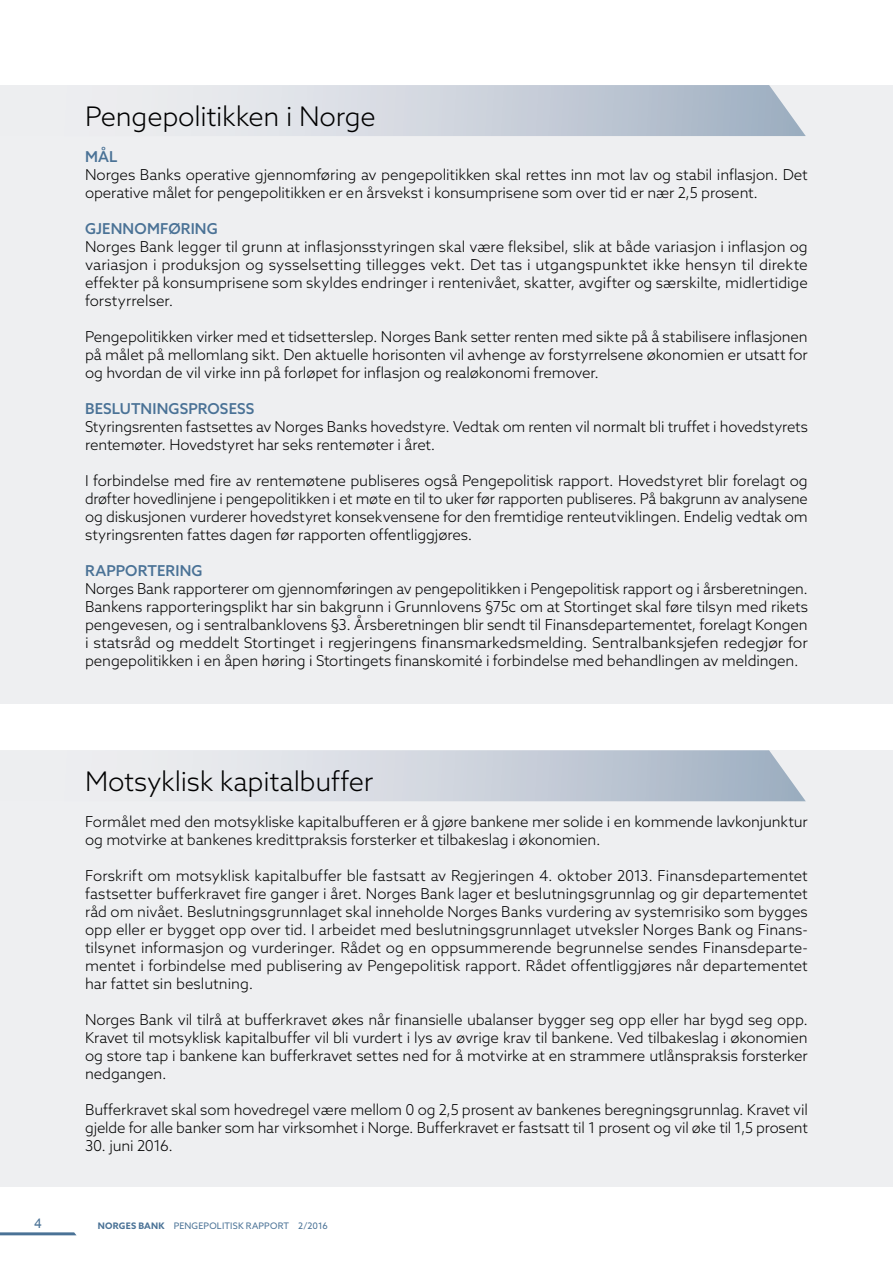
<style>
.page{position:relative;width:893px;height:1263px;background:#fff}
.page>*{position:absolute;margin:0;border:0;box-sizing:border-box;transform-origin:0 0}
.t1{font:300 27px "Azo Sans";letter-spacing:-.01em;color:#000}
.t2{font:300 15px/18px "Azo Sans";letter-spacing:-.01em;color:#000;text-align:justify}
.t3{font:500 15px "Azo Sans";letter-spacing:.01em;color:#4a7296}
.t4{font:13.5px "Arial";color:#4a7296}
.t5{font:9px "Azo Sans";letter-spacing:.015em;color:#4a7296}
.t6{font:700 9px "Azo Sans";color:#4a7296}
</style>
<div class="page">
<svg style="left:0;top:1232px;width:76px;height:3px"></svg>
<div style="left:0;top:85px;width:893px;height:619px;background:#edeef0"></div>
<div style="left:0;top:750px;width:893px;height:436px;background:#edeef0"></div>
<svg style="left:266px;top:750px;width:540px;height:51px"></svg>
<svg style="left:267px;top:85px;width:539px;height:51px"></svg>
<h1 class="t1" style="left:85px;top:98px;width:292px">Pengepolitikken i Norge</h1>
<p class="t3" style="left:85px;top:146px;width:29px">MÅL</p>
<p class="t2" style="left:85px;top:165px;width:724px">Norges Banks operative gjennomføring av pengepolitikken skal rettes inn mot lav og stabil inflasjon. Det operative målet for pengepolitikken er en årsvekst i konsumprisene som over tid er nær 2,5 prosent.</p>
<p class="t3" style="left:85px;top:218px;width:29px">GJENN</p>
<p class="t3" style="left:135px;top:218px;width:57px">OMFØRING</p>
<p class="t2" style="left:85px;top:237px;width:724px">Norges Bank legger til grunn at inflasjonsstyringen skal være fleksibel, slik at både variasjon i inflasjon og variasjon i produksjon og sysselsetting tillegges vekt. Det tas i utgangspunktet ikke hensyn til direkte effekter på konsumprisene som skyldes endringer i rentenivået, skatter, avgifter og særskilte, midlertidige forstyrrelser.</p>
<p class="t2" style="left:85px;top:327px;width:724px">Pengepolitikken virker med et tidsetterslep. Norges Bank setter renten med sikte på å stabilisere inflasjonen på målet på mellomlang sikt. Den aktuelle horisonten vil avhenge av forstyrrelsene økonomien er utsatt for og hvordan de vil virke inn på forløpet for inflasjon og realøkonomi fremover.</p>
<p class="t3" style="left:85px;top:398px;width:20px">BESLUTNINGS</p>
<p class="t3" style="left:189px;top:398px;width:41px">PROSESS</p>
<p class="t2" style="left:85px;top:417px;width:724px">Styringsrenten fastsettes av Norges Banks hovedstyre. Vedtak om renten vil normalt bli truffet i hovedstyrets rentemøter. Hovedstyret har seks rentemøter i året.</p>
<p class="t2" style="left:85px;top:471px;width:724px">I forbindelse med fire av rentemøtene publiseres også Pengepolitisk rapport. Hovedstyret blir forelagt og drøfter hovedlinjene i pengepolitikken i et møte en til to uker før rapporten publiseres. På bakgrunn av analysene og diskusjonen vurderer hovedstyret konsekvensene for den fremtidige renteutviklingen. Endelig vedtak om styringsrenten fattes dagen før rapporten offentliggjøres.</p>
<p class="t3" style="left:85px;top:560px;width:63px">RAPPORTERING</p>
<p class="t2" style="left:85px;top:579px;width:724px">Norges Bank rapporterer om gjennomføringen av pengepolitikken i Pengepolitisk rapport og i årsberetningen.<br>Bankens rapporteringsplikt har sin bakgrunn i Grunnlovens §75c om at Stortinget skal føre tilsyn med rikets pengevesen, og i sentralbanklovens §3. Årsberetningen blir sendt til Finansdepartementet, forelagt Kongen i statsråd og meddelt Stortinget i regjeringens finansmarkedsmelding. Sentralbanksjefen redegjør for pengepolitikken i en åpen høring i Stortingets finanskomité i forbindelse med behandlingen av meldingen.</p>
<h1 class="t1" style="left:85px;top:763px;width:290px">Motsyklisk kapitalbuffer</h1>
<p class="t2" style="left:85px;top:812px;width:724px">Formålet med den motsykliske kapitalbufferen er å gjøre bankene mer solide i en kommende lavkonjunktur og motvirke at bankenes kredittpraksis forsterker et tilbakeslag i økonomien.</p>
<p class="t2" style="left:85px;top:866px;width:724px">Forskrift om motsyklisk kapitalbuffer ble fastsatt av Regjeringen 4. oktober 2013. Finansdepartementet fastsetter bufferkravet fire ganger i året. Norges Bank lager et beslutningsgrunnlag og gir departementet råd om nivået. Beslutningsgrunnlaget skal inneholde Norges Banks vurdering av systemrisiko som bygges opp eller er bygget opp over tid. I arbeidet med beslutningsgrunnlaget utveksler Norges Bank og Finans&shy;tilsynet informasjon og vurderinger. Rådet og en oppsummerende begrunnelse sendes Finansdeparte&shy;mentet i forbindelse med publisering av Pengepolitisk rapport. Rådet offentliggjøres når departementet har fattet sin beslutning.</p>
<p class="t2" style="left:85px;top:1010px;width:724px">Norges Bank vil tilrå at bufferkravet økes når finansielle ubalanser bygger seg opp eller har bygd seg opp.<br>Kravet til motsyklisk kapitalbuffer vil bli vurdert i lys av øvrige krav til bankene. Ved tilbakeslag i økonomien og store tap i bankene kan bufferkravet settes ned for å motvirke at en strammere utlånspraksis forsterker nedgangen.</p>
<p class="t2" style="left:85px;top:1100px;width:724px">Bufferkravet skal som hovedregel være mellom 0 og 2,5 prosent av bankenes beregningsgrunnlag. Kravet vil gjelde for alle banker som har virksomhet i Norge. Bufferkravet er fastsatt til 1 prosent og vil øke til 1,5 prosent</p>
<p class="t2" style="left:85px;top:1136px;width:89px">30. juni 2016.</p>
<p class="t4" style="left:35px;top:1214px;width:9px">4</p>
<p class="t6" style="left:98px;top:1220px;width:8px">NORGES</p>
<p class="t6" style="left:138px;top:1220px;width:14px">BANK</p>
<p class="t5" style="left:174px;top:1220px;width:156px">PENGEPOLITISK RAPPORT 2/2016</p>
</div>
